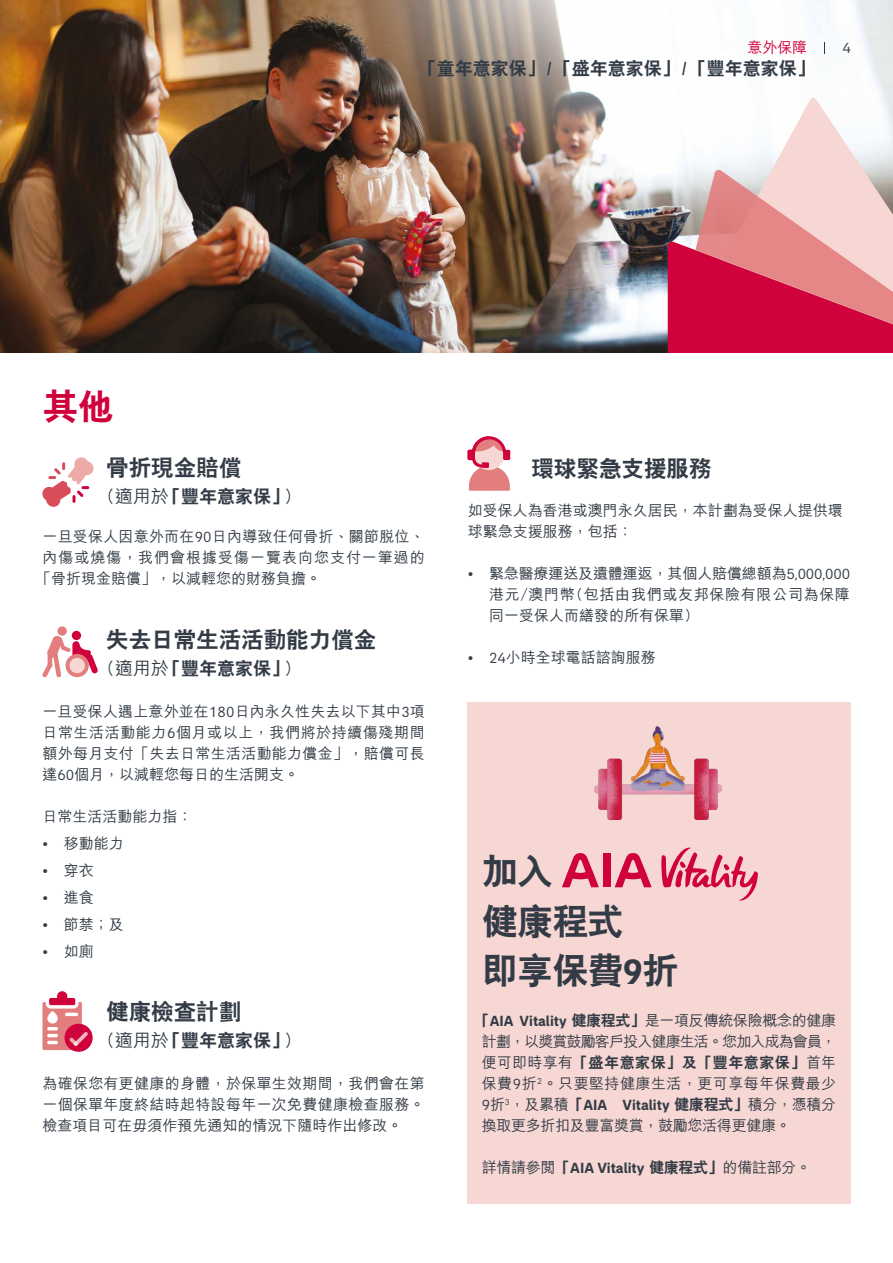
<style>
.page{position:relative;width:893px;height:1263px;background:#fff}
.page>*{position:absolute;margin:0;border:0;box-sizing:border-box;transform-origin:0 0}
.t1{font:800 36px/49.5px "C Hei 2 HK";letter-spacing:-.02em;color:#333c46}
.t2{font:800 36px "C Hei 2 HK";color:#d0023c}
.t3{font:800 22.5px "C Hei 2 HK";color:#333c46}
.t4{font:800 18px "C Hei 2 HK";color:#333c46}
.t5{font:500 15px/21px "M Hei HK";color:#333c46;text-align:justify}
.t6{font:500 15px/21px "M Hei HK";letter-spacing:-.055em;color:#333c46;text-align:center}
.t7{font:500 15px "M Hei HK";letter-spacing:-.02em;color:#333c46}
.t8{font:500 15px "M Hei HK";letter-spacing:.065em;color:#333c46}
.t9{font:800 15px "C Hei 2 HK";letter-spacing:.035em;color:#333c46}
.t10{font:500 15px "M Hei HK";color:#d0023c}
.t11{font:15px "AIA Everest";color:#333c46}
.s1{font-family:"M Hei HK";font-weight:500}
.s2{font-family:"AIA Everest";font-weight:400}
.s3{font-family:"AIA Everest";font-weight:700}
.s4{font-family:"C Hei 2 HK";font-weight:800}
</style>
<div class="page">
<img style="left:0;top:0;width:893px;height:353px">
<svg style="left:668px;top:97px;width:225px;height:256px;background:#de7186"></svg>
<div style="left:467px;top:702px;width:384px;height:501px;background:#f7d7d3"></div>
<svg style="left:661px;top:847px;width:97px;height:54px"></svg>
<div style="left:603px;top:853px;width:7px;height:34px;background:#d0023c"></div>
<svg style="left:562px;top:853px;width:37px;height:34px"></svg>
<svg style="left:615px;top:853px;width:37px;height:34px"></svg>
<img style="left:594px;top:726px;width:127px;height:94px">
<svg style="left:65px;top:1024px;width:28px;height:28px"></svg>
<svg style="left:42px;top:991px;width:46px;height:59px"></svg>
<div style="left:72px;top:631px;width:9px;height:9px;background:#d0023c;border-radius:50%"></div>
<div style="left:58px;top:626px;width:9px;height:10px;background:#e37e7e;border-radius:50%"></div>
<svg style="left:42px;top:635px;width:56px;height:42px"></svg>
<svg style="left:42px;top:457px;width:51px;height:50px"></svg>
<svg style="left:468px;top:436px;width:42px;height:55px"></svg>
<img style="left:311px;top:0;width:507px;height:198px">
<h1 class="t2" style="left:42px;top:388px;width:73px">其他</h1>
<p class="t10" style="left:747px;top:37px;width:61px">意外保障</p>
<p class="t11" style="left:842px;top:40px;width:10px">4</p>
<p class="t4" style="left:419px;top:59px;width:397px">「童年意家保」/「盛年意家保」/「豐年意家保」</p>
<h2 class="t3" style="left:106px;top:457px;width:136px">骨折現金賠償</h2>
<p class="t4" style="left:106px;top:488px;width:188px"><span class="s1">(適用於</span>「豐年意家保」<span class="s1">)</span></p>
<p class="t5" style="left:42px;top:525px;width:384px">一旦受保人因意外而在<span class="s2">90</span>日內導致任何骨折、關節脫位、</p>
<p class="t8" style="left:42px;top:547px;width:384px">內傷或燒傷，我們會根據受傷一覽表向您支付一筆過的</p>
<p class="t5" style="left:36px;top:567px;width:287px">「骨折現金賠償」，以減輕您的財務負擔。</p>
<h2 class="t3" style="left:106px;top:628px;width:271px">失去日常生活活動能力償金</h2>
<p class="t4" style="left:106px;top:659px;width:188px"><span class="s1">(適用於</span>「豐年意家保」<span class="s1">)</span></p>
<p class="t5" style="left:42px;top:699px;width:384px">一旦受保人遇上意外並在<span class="s2">180</span>日內永久性失去以下其中<span class="s2">3</span>項日常生活活動能力<span class="s2">6</span>個月或以上，我們將於持續傷殘期間額外每月支付「失去日常生活活動能力償金」，賠償可長達<span class="s2">60</span>個月，以減輕您每日的生活開支。</p>
<p class="t5" style="left:42px;top:804px;width:152px">日常生活活動能力指：</p>
<p class="t5" style="left:42px;top:831px;width:83px"><span class="s2">•</span> 移動能力</p>
<p class="t5" style="left:42px;top:858px;width:53px"><span class="s2">•</span> 穿衣</p>
<p class="t5" style="left:42px;top:885px;width:53px"><span class="s2">•</span> 進食</p>
<p class="t5" style="left:42px;top:912px;width:83px"><span class="s2">•</span> 節禁；及</p>
<p class="t5" style="left:42px;top:939px;width:53px"><span class="s2">•</span> 如廁</p>
<h2 class="t3" style="left:106px;top:1000px;width:136px">健康檢查計劃</h2>
<p class="t4" style="left:106px;top:1031px;width:188px"><span class="s1">(適用於</span>「豐年意家保」<span class="s1">)</span></p>
<p class="t5" style="left:42px;top:1071px;width:384px">為確保您有更健康的身體，於保單生效期間，我們會在第一個保單年度終結時起特設每年一次免費健康檢查服務。檢查項目可在毋須作預先通知的情況下隨時作出修改。</p>
<h2 class="t3" style="left:531px;top:457px;width:181px">環球緊急支援服務</h2>
<p class="t5" style="left:468px;top:498px;width:376px">如受保人為香港或澳門永久居民，本計劃為受保人提供環球緊急支援服務，包括：</p>
<p class="t5" style="left:489px;top:561px;width:363px;text-indent:-21px"><span class="s2">•</span> 緊急醫療運送及遺體運返，其個人賠償總額為<span class="s2">5,000,000</span>港元/澳門幣(包括由我們或友邦保險有限公司為保障同一受保人而繕發的所有保單)</p>
<p class="t5" style="left:468px;top:645px;width:190px"><span class="s2">• 24</span>小時全球電話諮詢服務</p>
<h1 class="t1" style="left:482px;top:847px;width:198px">加入<br>健康程式<br>即享保費<span class="s3">9</span>折</h1>
<p class="t6" style="left:475px;top:1009px;width:363px"><span class="s4">「</span><span class="s3">AIA Vitality</span> <span class="s4">健康程式」</span>是一項反傳統保險概念的健康計劃，以獎賞鼓勵客戶投入健康生活。您加入成為會員，</p>
<p class="t9" style="left:482px;top:1055px;width:356px"><span class="s1">便可即時享有</span>「盛年意家保」及「豐年意家保」<span class="s1">首年</span></p>
<p class="t5" style="left:482px;top:1072px;width:356px">保費<span class="s2">9</span>折<sup>2</sup>。只要堅持健康生活，更可享每年保費最少<span class="s2">9</span>折<sup>3</sup>，及累積<span class="s4">「</span><span class="s3">AIA Vitality</span> <span class="s4">健康程式」</span>積分，憑積分換取更多折扣及豐富獎賞，鼓勵您活得更健康。</p>
<p class="t7" style="left:482px;top:1157px;width:331px">詳情請參閱<span class="s4">「</span><span class="s3">AIA Vitality</span> <span class="s4">健康程式」</span>的備註部分。</p>
</div>
